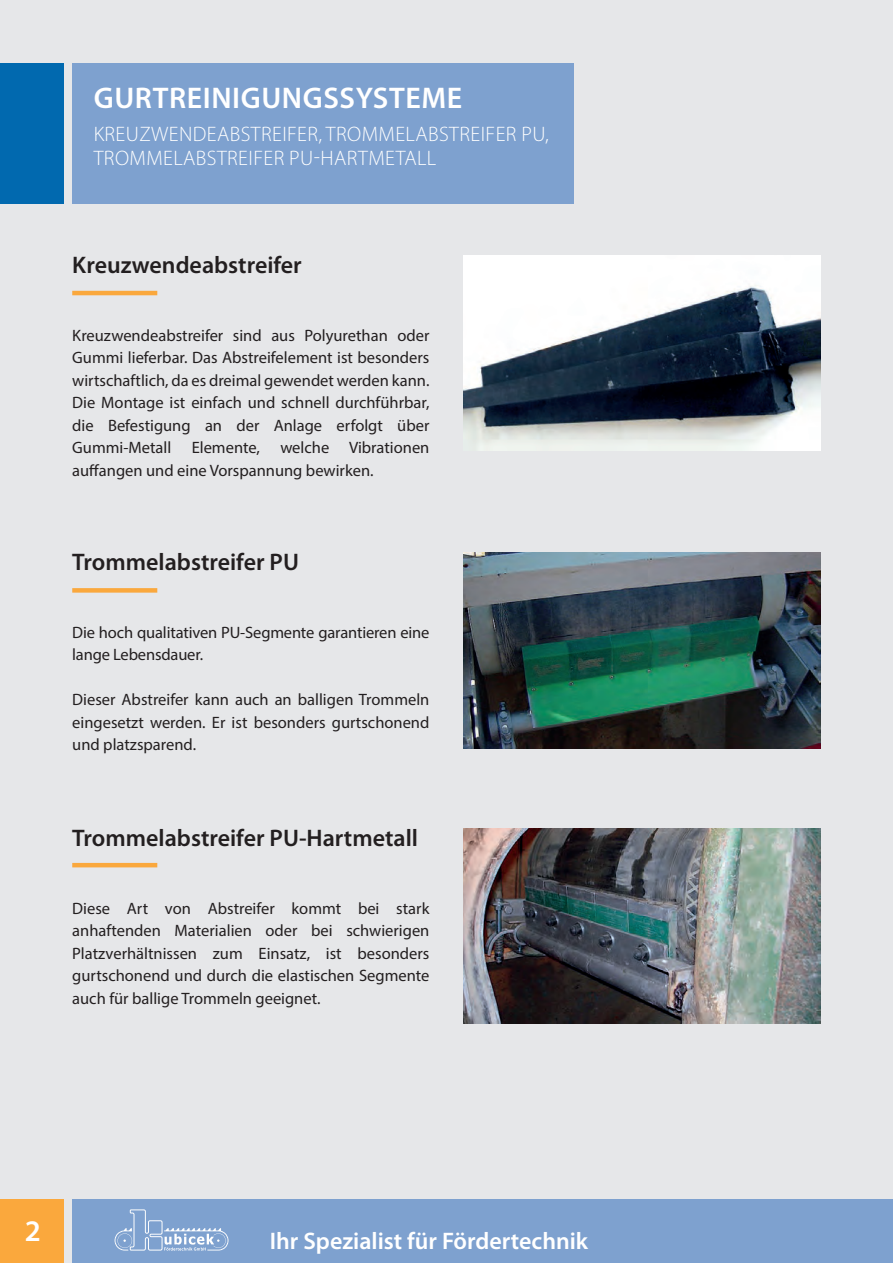
<style>
.page{position:relative;width:893px;height:1263px;background:#e6e7e9}
.page>*{position:absolute;margin:0;border:0;box-sizing:border-box;transform-origin:0 0}
.t1{font:600 30px "Myriad Pro";letter-spacing:.02em;color:#fff}
.t2{font:600 24px "Myriad Pro";color:#231f20}
.t3{font:600 24px "Myriad Pro";color:#fff}
.t4{font:300 21px/24px "Myriad Pro";letter-spacing:.02em;color:#fff}
.t5{font:16.5px/22.5px "Myriad Pro";color:#231f20;text-align:justify}
</style>
<div class="page">
<img style="left:463px;top:552px;width:358px;height:196px">
<img style="left:463px;top:828px;width:358px;height:196px">
<img style="left:463px;top:255px;width:358px;height:196px">
<hr style="left:72px;top:291px;width:85px;height:4px;background:#faa83d">
<div style="left:0;top:1199px;width:64px;height:64px;background:#faa83d"></div>
<div style="left:72px;top:588px;width:85px;height:5px;background:#faa83d"></div>
<hr style="left:72px;top:863px;width:85px;height:4px;background:#faa83d">
<div style="left:72px;top:1199px;width:821px;height:64px;background:#7ea1cf"></div>
<div style="left:0;top:64px;width:64px;height:140px;background:#0169af"></div>
<div style="left:72px;top:64px;width:502px;height:140px;background:#7ea1cf"></div>
<svg style="left:115px;top:1209px;width:113px;height:41px"></svg>
<h1 class="t1" style="left:94px;top:78px;width:370px">GURTREINIGUNGSSYSTEME</h1>
<p class="t4" style="left:94px;top:122px;width:457px">KREUZWENDEABSTREIFER, TROMMELABSTREIFER PU,<br>TROMMELABSTREIFER PU-HARTMETALL</p>
<h2 class="t2" style="left:72px;top:250px;width:231px">Kreuzwendeabstreifer</h2>
<p class="t5" style="left:72px;top:324px;width:359px">Kreuzwendeabstreifer sind aus Polyurethan oder Gummi lieferbar. Das Abstreifelement ist besonders wirtschaftlich, da es dreimal gewendet werden kann.<br>Die Montage ist einfach und schnell durchführbar, die Befestigung an der Anlage erfolgt über Gummi-Metall Elemente, welche Vibrationen auffangen und eine Vorspannung bewirken.</p>
<h2 class="t2" style="left:72px;top:547px;width:228px">Trommelabstreifer PU</h2>
<p class="t5" style="left:72px;top:621px;width:359px">Die hoch qualitativen PU-Segmente garantieren eine lange Lebensdauer.</p>
<p class="t5" style="left:72px;top:688px;width:359px">Dieser Abstreifer kann auch an balligen Trommeln eingesetzt werden. Er ist besonders gurtschonend und platzsparend.</p>
<h2 class="t2" style="left:72px;top:823px;width:347px">Trommelabstreifer PU-Hartmetall</h2>
<p class="t5" style="left:72px;top:897px;width:359px">Diese Art von Abstreifer kommt bei stark anhaftenden Materialien oder bei schwierigen Platzverhältnissen zum Einsatz, ist besonders gurtschonend und durch die elastischen Segmente auch für ballige Trommeln geeignet.</p>
<h1 class="t1" style="left:25px;top:1212px;width:18px">2</h1>
<h2 class="t3" style="left:270px;top:1225px;width:320px">Ihr Spezialist für Fördertechnik</h2>
</div>
